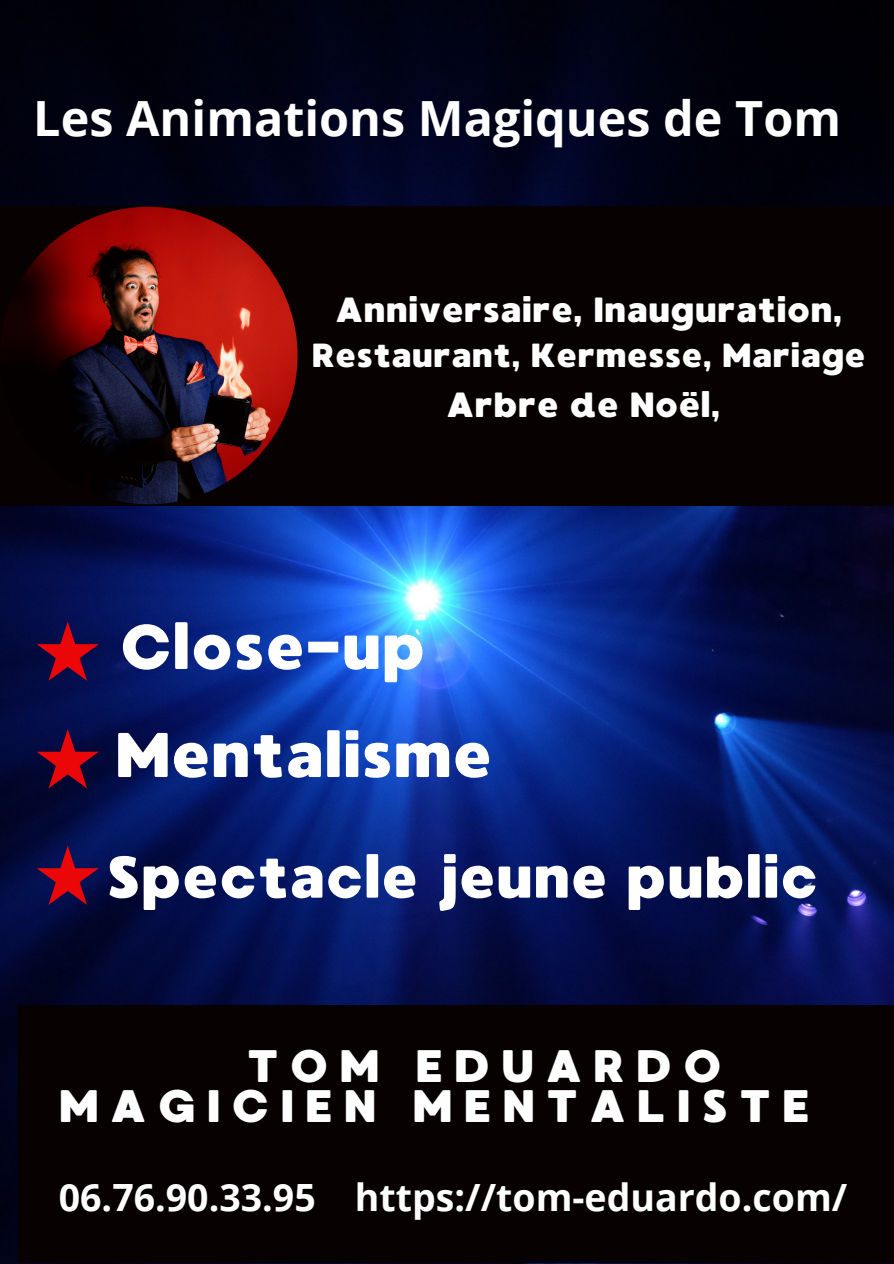
<style>
.page{position:relative;width:894px;height:1264px;background:#fff}
.page>*{position:absolute;margin:0;border:0;box-sizing:border-box;transform-origin:0 0}
.t1{font:63px "MADE Waffle Soft";color:#fff}
.t2{font:58.65px "MADE Waffle Soft";color:#fff}
.t3{font:700 48.45px "Open Sans";color:#fff}
.t4{font:45.45px "MADE Waffle Soft";letter-spacing:.24em;color:#fff}
.t5{font:700 37.5px "Open Sans";color:#fff}
.t6{font:34.95px "MADE Waffle Soft";color:#fff}
.t7{font:33.45px "MADE Waffle Soft";color:#fff}
</style>
<div class="page">
<img style="left:0;top:0;width:893px;height:1263px">
<div style="left:0;top:206px;width:893px;height:299px;background:#070101"></div>
<img style="left:0;top:207px;width:297px;height:297px;border-radius:50%">
<div style="left:18px;top:1005px;width:875px;height:257px;background:#070101"></div>
<svg style="left:37px;top:621px;width:62px;height:59px;background:#4f0b35"></svg>
<svg style="left:37px;top:729px;width:62px;height:59px;background:#4f082a"></svg>
<svg style="left:37px;top:845px;width:62px;height:59px;background:#4f0d38"></svg>
<p class="t3" style="left:33px;top:84px;width:809px">Les Animations Magiques de Tom</p>
<p class="t6" style="left:335px;top:289px;width:508px">Anniversaire, Inauguration,</p>
<p class="t7" style="left:311px;top:335px;width:555px">Restaurant, Kermesse, Mariage</p>
<p class="t6" style="left:446px;top:383px;width:276px">Arbre de Noël,</p>
<p class="t1" style="left:120px;top:609px;width:307px">Close-up</p>
<p class="t1" style="left:115px;top:717px;width:378px">Mentalisme</p>
<p class="t2" style="left:107px;top:841px;width:713px">Spectacle jeune public</p>
<p class="t4" style="left:247px;top:1038px;width:476px">TOM EDUARDO</p>
<p class="t4" style="left:59px;top:1078px;width:752px">MAGICIEN MENTALISTE</p>
<p class="t5" style="left:59px;top:1170px;width:789px">06.76.90.33.95 https://tom-eduardo.com/</p>
</div>
